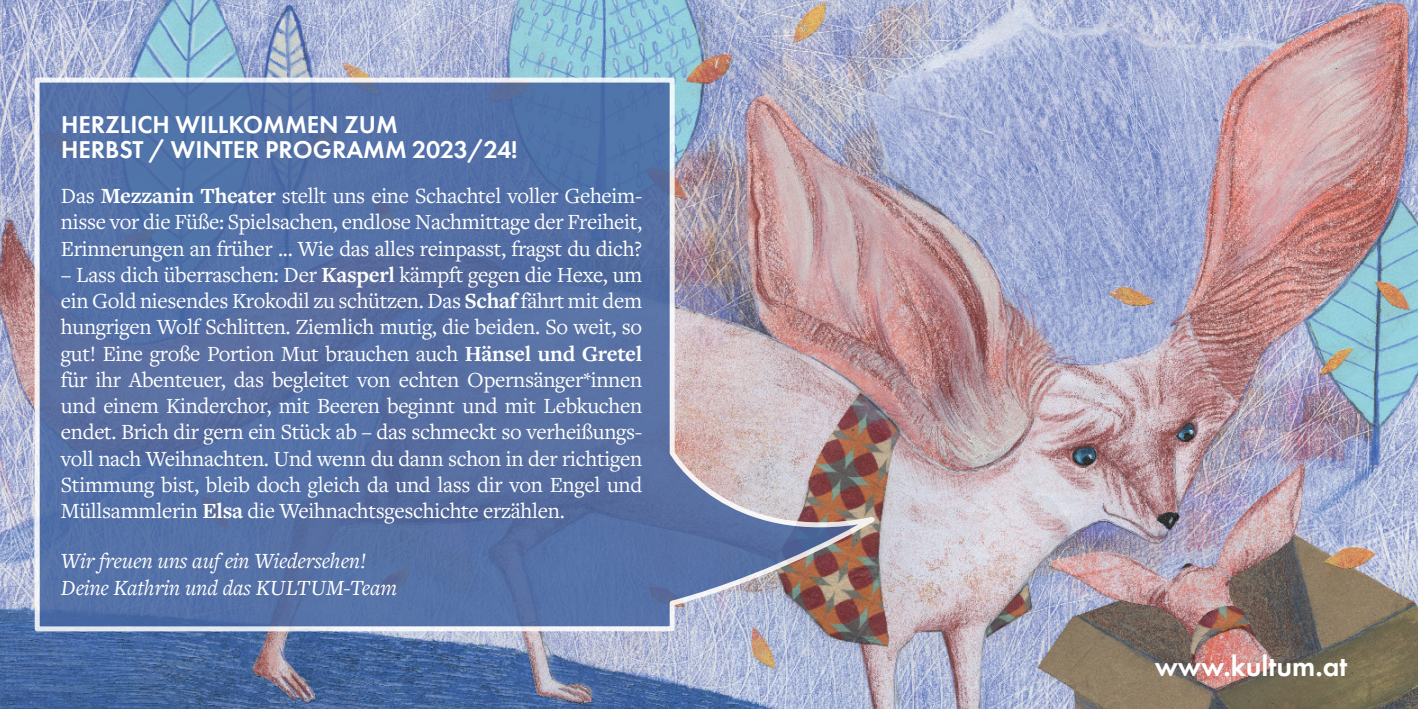
<style>
.page{position:relative;width:1418px;height:709px;background:#fff}
.page>*{position:absolute;margin:0;border:0;box-sizing:border-box;transform-origin:0 0}
.t1{font:600 29.5px "Futura PT";color:#fff}
.t2{font:600 25px/25px "Futura PT";color:#fff}
.t3{font:22.5px/26.2px "Freight Text Pro";letter-spacing:-.015em;color:#fff;text-align:justify}
.t4{font:italic 22.5px/27px "Freight Text Pro";letter-spacing:-.01em;color:#fff}
.s1{font-weight:700}
</style>
<div class="page">
<img style="left:0;top:0;width:1417px;height:709px">
<svg style="left:32px;top:75px;width:845px;height:559px;background:#6e7da7"></svg>
<p class="t2" style="left:61px;top:112px;width:458px">HERZLICH WILLKOMMEN ZUM<br>HERBST / WINTER PROGRAMM 2023/24!</p>
<p class="t3" style="left:61px;top:182px;width:583px">Das <span class="s1">Mezzanin Theater</span> stellt uns eine Schachtel voller Geheim&shy;nisse vor die Füße: Spielsachen, endlose Nachmittage der Freiheit, Erinnerungen an früher ... Wie das alles reinpasst, fragst du dich?</p>
<p class="t3" style="left:61px;top:260px;width:583px">– Lass dich überraschen: Der <span class="s1">Kasperl</span> kämpft gegen die Hexe, um ein Gold niesendes Krokodil zu schützen. Das <span class="s1">Schaf</span> fährt mit dem hungrigen Wolf Schlitten. Ziemlich mutig, die beiden. So weit, so gut! Eine große Portion Mut brauchen auch <span class="s1">Hänsel und Gretel </span>für ihr Abenteuer, das begleitet von echten Opernsänger*innen und einem Kinderchor, mit Beeren beginnt und mit Lebkuchen endet. Brich dir gern ein Stück ab – das schmeckt so verheißungs&shy;voll nach Weihnachten. Und wenn du dann schon in der richtigen Stimmung bist, bleib doch gleich da und lass dir von Engel und Müllsammlerin <span class="s1">Elsa</span> die Weihnachtsgeschichte erzählen.</p>
<p class="t4" style="left:61px;top:546px;width:338px">Wir freuen uns auf ein Wiedersehen!<br>Deine Kathrin und das KULTUM-Team</p>
<h1 class="t1" style="left:1154px;top:647px;width:194px">www.kultum.at</h1>
</div>
